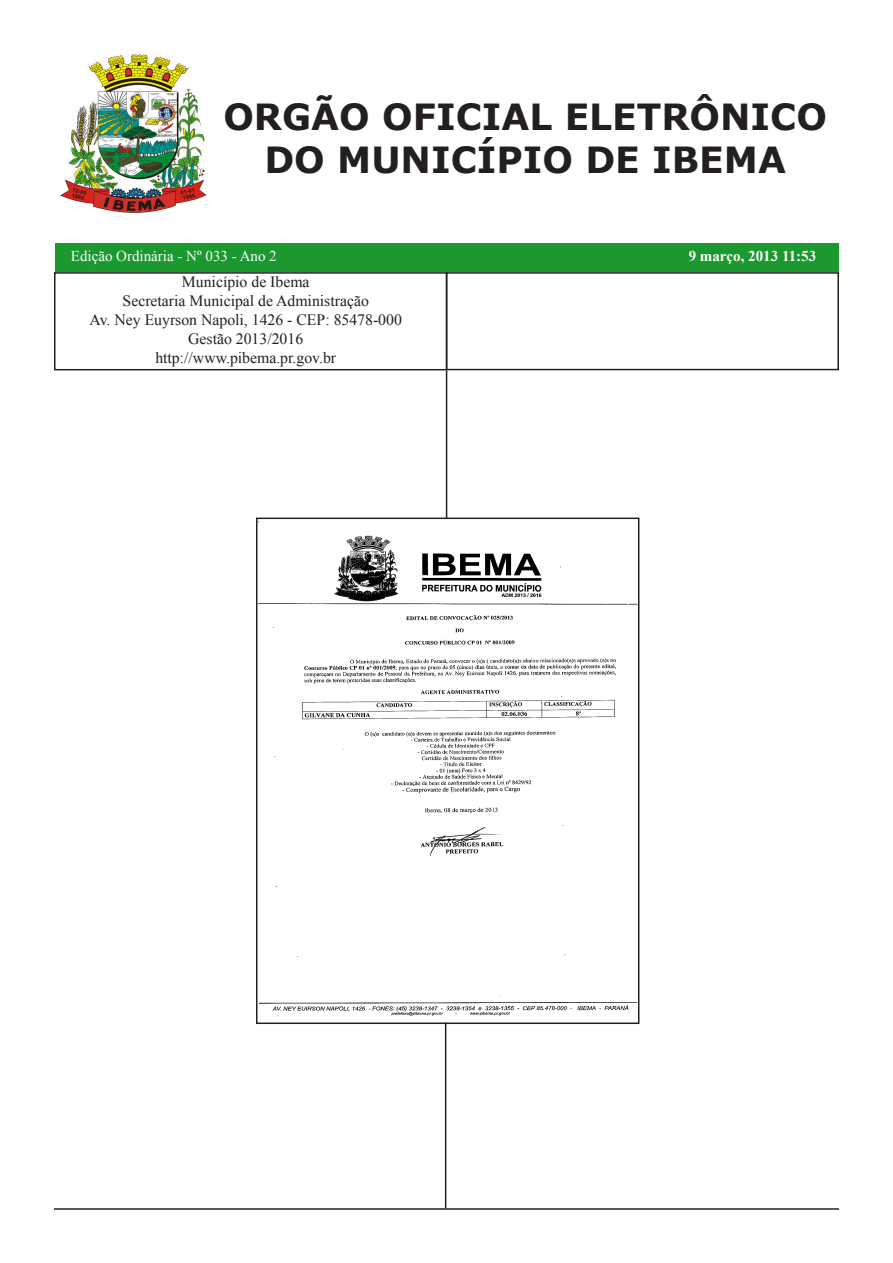
<style>
.page{position:relative;width:893px;height:1263px;background:#fff}
.page>*{position:absolute;margin:0;border:0;box-sizing:border-box;transform-origin:0 0}
.t1{font:700 36px "Verdana";color:#231f20}
.t2{font:15.75px "Times New Roman";color:#231f20}
.t3{font:15px "Times New Roman";color:#fdffff}
.t4{font:700 15px "Times New Roman";color:#feffff}
</style>
<div class="page">
<img style="left:60px;top:54px;width:147px;height:158px">
<div style="left:55px;top:243px;width:783px;height:28px;background:#1b992e"></div>
<div style="left:54px;top:272px;width:393px;height:98px;border:2px solid #231f20"></div>
<div style="left:446px;top:272px;width:393px;height:98px;border:2px solid #231f20"></div>
<hr style="left:446px;top:370px;width:1px;height:149px;background:#231f20">
<hr style="left:54px;top:1208px;width:785px;height:2px;background:#231f20">
<img style="left:259px;top:535px;width:377px;height:482px">
<div style="left:256px;top:518px;width:383px;height:506px;border:2px solid #231f20"></div>
<hr style="left:445px;top:1022px;width:1px;height:186px;background:#231f20">
<p class="t1" style="left:223px;top:91px;width:605px">ORGÃO OFICIAL ELETRÔNICO</p>
<p class="t1" style="left:264px;top:134px;width:523px">DO MUNICÍPIO DE IBEMA</p>
<p class="t3" style="left:71px;top:246px;width:207px">Edição Ordinária - Nº 033 - Ano 2</p>
<p class="t4" style="left:689px;top:245px;width:129px">9 março, 2013 11:53</p>
<p class="t2" style="left:182px;top:271px;width:129px">Município de Ibema</p>
<p class="t2" style="left:123px;top:290px;width:248px">Secretaria Municipal de Administração</p>
<p class="t2" style="left:90px;top:309px;width:314px">Av. Ney Euyrson Napoli, 1426 - CEP: 85478-000</p>
<p class="t2" style="left:188px;top:328px;width:117px">Gestão 2013/2016</p>
<p class="t2" style="left:155px;top:347px;width:182px">http://www.pibema.pr.gov.br</p>
</div>
